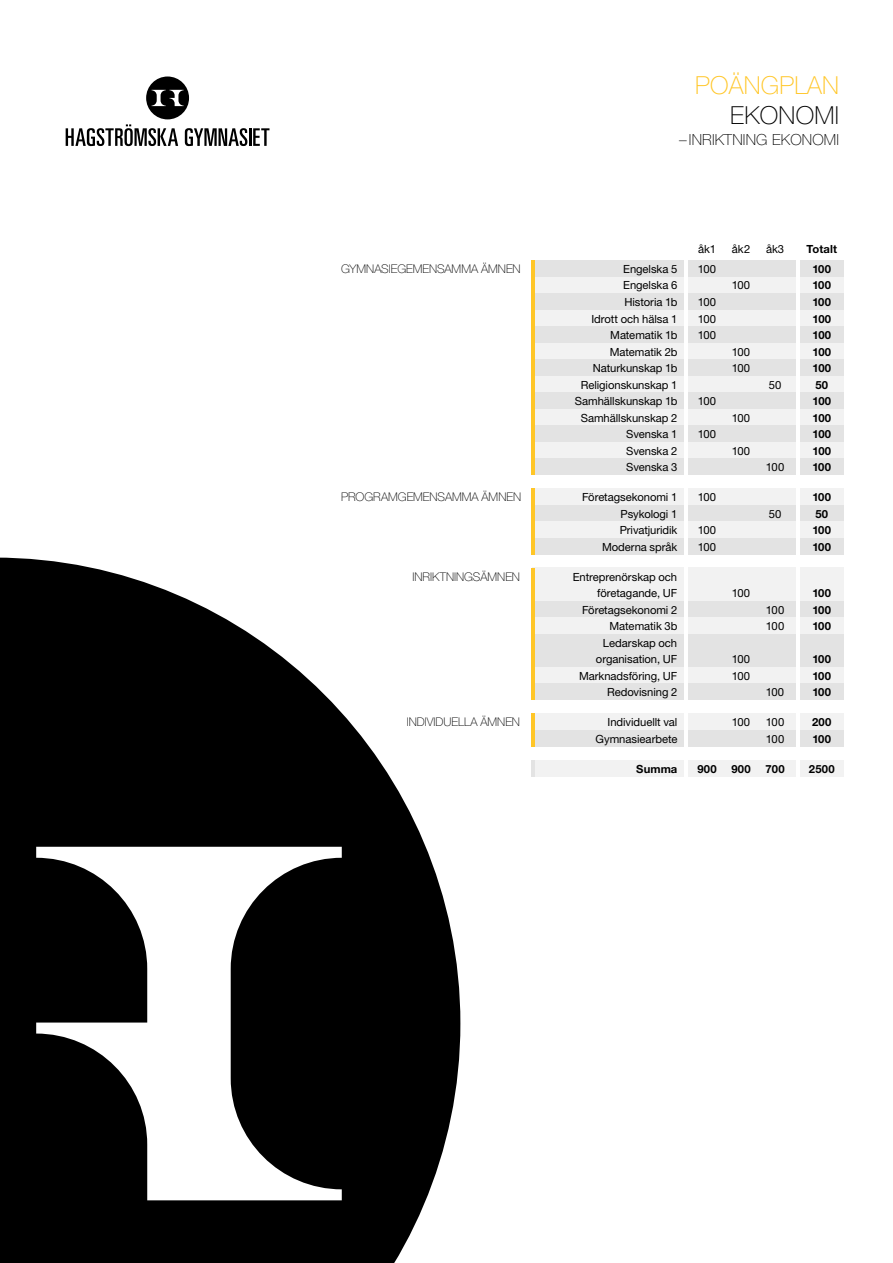
<style>
.page{position:relative;width:893px;height:1263px;background:#fff}
.page>*{position:absolute;margin:0;border:0;box-sizing:border-box;transform-origin:0 0}
.t1{font:100 24.9px "Helvetica Neue LT Std";letter-spacing:.01em;color:#ffc627}
.t2{font:100 24.9px "Helvetica Neue LT Std";letter-spacing:.01em;color:#000}
.t3{font:100 15.3px "Helvetica Neue LT Std";letter-spacing:.01em;color:#000}
.t4{font:100 12px "Helvetica Neue LT Std";letter-spacing:-.005em;color:#000}
.t5{font:11.25px/16.5px "Helvetica Neue LT Std";letter-spacing:-.005em;color:#000;text-align:right}
.t6{font:700 11.25px "Helvetica Neue LT Std";letter-spacing:.015em;color:#000}
</style>
<div class="page">
<div style="left:146px;top:77px;width:43px;height:42px;background:#000;border-radius:50%"></div>
<svg style="left:152px;top:90px;width:32px;height:16px"></svg>
<svg style="left:66px;top:124px;width:112px;height:22px"></svg>
<svg style="left:185px;top:128px;width:84px;height:18px"></svg>
<svg style="left:0;top:558px;width:460px;height:705px;fill:#000"></svg>
<svg style="left:36px;top:847px;width:306px;height:353px;fill:#000"></svg>
<div style="left:533px;top:260px;width:311px;height:17px;background:#e3e3e3"></div>
<div style="left:533px;top:277px;width:311px;height:16px;background:#f2f2f2"></div>
<div style="left:533px;top:294px;width:311px;height:16px;background:#e3e3e3"></div>
<div style="left:533px;top:310px;width:311px;height:16px;background:#f2f2f2"></div>
<div style="left:533px;top:327px;width:311px;height:16px;background:#e3e3e3"></div>
<div style="left:533px;top:343px;width:311px;height:16px;background:#f2f2f2"></div>
<div style="left:533px;top:360px;width:311px;height:16px;background:#e3e3e3"></div>
<div style="left:533px;top:376px;width:311px;height:16px;background:#f2f2f2"></div>
<div style="left:533px;top:393px;width:311px;height:16px;background:#e3e3e3"></div>
<div style="left:533px;top:409px;width:311px;height:16px;background:#f2f2f2"></div>
<div style="left:533px;top:426px;width:311px;height:16px;background:#e3e3e3"></div>
<div style="left:533px;top:442px;width:311px;height:16px;background:#f2f2f2"></div>
<div style="left:533px;top:459px;width:311px;height:16px;background:#e3e3e3"></div>
<div style="left:533px;top:488px;width:311px;height:17px;background:#f2f2f2"></div>
<div style="left:533px;top:505px;width:311px;height:16px;background:#e3e3e3"></div>
<div style="left:533px;top:522px;width:311px;height:16px;background:#f2f2f2"></div>
<div style="left:533px;top:538px;width:311px;height:16px;background:#e3e3e3"></div>
<div style="left:533px;top:568px;width:311px;height:17px;background:#f2f2f2"></div>
<div style="left:533px;top:585px;width:311px;height:16px;background:#f2f2f2"></div>
<div style="left:533px;top:601px;width:311px;height:16px;background:#e3e3e3"></div>
<div style="left:533px;top:618px;width:311px;height:16px;background:#f2f2f2"></div>
<div style="left:533px;top:634px;width:311px;height:16px;background:#e3e3e3"></div>
<div style="left:533px;top:651px;width:311px;height:16px;background:#e3e3e3"></div>
<div style="left:533px;top:667px;width:311px;height:16px;background:#f2f2f2"></div>
<div style="left:533px;top:684px;width:311px;height:16px;background:#e3e3e3"></div>
<div style="left:533px;top:713px;width:311px;height:17px;background:#f2f2f2"></div>
<div style="left:533px;top:730px;width:311px;height:16px;background:#e3e3e3"></div>
<div style="left:533px;top:760px;width:311px;height:16px;background:#f2f2f2"></div>
<hr style="left:531px;top:260px;width:3px;height:215px;background:#ffc627">
<hr style="left:796px;top:230px;width:4px;height:582px;background:#fff">
<hr style="left:685px;top:230px;width:3px;height:582px;background:#fff">
<hr style="left:531px;top:568px;width:3px;height:132px;background:#ffc627">
<hr style="left:531px;top:488px;width:3px;height:66px;background:#ffc627">
<hr style="left:531px;top:713px;width:3px;height:33px;background:#ffc627">
<hr style="left:531px;top:760px;width:3px;height:16px;background:#e3e3e3">
<h1 class="t1" style="left:695px;top:71px;width:145px">POÄNGPLAN</h1>
<h1 class="t2" style="left:730px;top:101px;width:110px">EKONOMI</h1>
<h2 class="t3" style="left:679px;top:131px;width:161px">– INRIKTNING EKONOMI</h2>
<p class="t5" style="left:698px;top:241px;width:19px">åk1</p>
<p class="t5" style="left:732px;top:241px;width:20px">åk2</p>
<p class="t5" style="left:766px;top:241px;width:20px">åk3</p>
<p class="t6" style="left:807px;top:242px;width:32px">Totalt</p>
<p class="t4" style="left:341px;top:262px;width:181px">GYMNASIEGEMENSAMMA ÄMNEN</p>
<p class="t5" style="left:623px;top:261px;width:56px">Engelska 5</p>
<p class="t5" style="left:698px;top:261px;width:20px">100</p>
<p class="t6" style="left:812px;top:262px;width:20px">100</p>
<p class="t5" style="left:623px;top:277px;width:56px">Engelska 6</p>
<p class="t5" style="left:732px;top:277px;width:20px">100</p>
<p class="t6" style="left:812px;top:278px;width:20px">100</p>
<p class="t5" style="left:624px;top:294px;width:54px">Historia 1b</p>
<p class="t5" style="left:698px;top:294px;width:20px">100</p>
<p class="t6" style="left:812px;top:295px;width:20px">100</p>
<p class="t5" style="left:591px;top:310px;width:88px">Idrott och hälsa 1</p>
<p class="t5" style="left:698px;top:310px;width:20px">100</p>
<p class="t6" style="left:812px;top:311px;width:20px">100</p>
<p class="t5" style="left:610px;top:327px;width:69px">Matematik 1b</p>
<p class="t5" style="left:698px;top:327px;width:20px">100</p>
<p class="t6" style="left:812px;top:328px;width:20px">100</p>
<p class="t5" style="left:610px;top:343px;width:69px">Matematik 2b</p>
<p class="t5" style="left:732px;top:343px;width:20px">100</p>
<p class="t6" style="left:812px;top:344px;width:20px">100</p>
<p class="t5" style="left:593px;top:360px;width:86px">Naturkunskap 1b</p>
<p class="t5" style="left:732px;top:360px;width:20px">100</p>
<p class="t6" style="left:812px;top:361px;width:20px">100</p>
<p class="t5" style="left:581px;top:376px;width:98px">Religionskunskap 1</p>
<p class="t5" style="left:769px;top:376px;width:14px">50</p>
<p class="t6" style="left:815px;top:378px;width:14px">50</p>
<p class="t5" style="left:575px;top:393px;width:104px">Samhällskunskap 1b</p>
<p class="t5" style="left:698px;top:393px;width:20px">100</p>
<p class="t6" style="left:812px;top:394px;width:20px">100</p>
<p class="t5" style="left:581px;top:409px;width:98px">Samhällskunskap 2</p>
<p class="t5" style="left:732px;top:409px;width:20px">100</p>
<p class="t6" style="left:812px;top:411px;width:20px">100</p>
<p class="t5" style="left:626px;top:426px;width:53px">Svenska 1</p>
<p class="t5" style="left:698px;top:426px;width:20px">100</p>
<p class="t6" style="left:812px;top:427px;width:20px">100</p>
<p class="t5" style="left:626px;top:442px;width:53px">Svenska 2</p>
<p class="t5" style="left:732px;top:442px;width:20px">100</p>
<p class="t6" style="left:812px;top:444px;width:20px">100</p>
<p class="t5" style="left:626px;top:459px;width:53px">Svenska 3</p>
<p class="t5" style="left:766px;top:459px;width:20px">100</p>
<p class="t6" style="left:812px;top:460px;width:20px">100</p>
<p class="t4" style="left:341px;top:490px;width:181px">PROGRAMGEMENSAMMA ÄMNEN</p>
<p class="t5" style="left:582px;top:489px;width:97px">Företagsekonomi 1</p>
<p class="t5" style="left:698px;top:489px;width:20px">100</p>
<p class="t6" style="left:812px;top:490px;width:20px">100</p>
<p class="t5" style="left:621px;top:505px;width:58px">Psykologi 1</p>
<p class="t5" style="left:769px;top:505px;width:14px">50</p>
<p class="t6" style="left:815px;top:506px;width:14px">50</p>
<p class="t5" style="left:620px;top:522px;width:59px">Privatjuridik</p>
<p class="t5" style="left:698px;top:522px;width:20px">100</p>
<p class="t6" style="left:812px;top:523px;width:20px">100</p>
<p class="t5" style="left:602px;top:538px;width:77px">Moderna språk</p>
<p class="t5" style="left:698px;top:538px;width:20px">100</p>
<p class="t6" style="left:812px;top:539px;width:20px">100</p>
<p class="t4" style="left:412px;top:569px;width:109px">INRIKTNINGSÄMNEN</p>
<p class="t5" style="left:573px;top:568px;width:106px">Entreprenörskap och företagande, UF</p>
<p class="t5" style="left:732px;top:585px;width:20px">100</p>
<p class="t6" style="left:812px;top:586px;width:20px">100</p>
<p class="t5" style="left:582px;top:601px;width:97px">Företagsekonomi 2</p>
<p class="t5" style="left:766px;top:601px;width:20px">100</p>
<p class="t6" style="left:812px;top:602px;width:20px">100</p>
<p class="t5" style="left:610px;top:618px;width:69px">Matematik 3b</p>
<p class="t5" style="left:766px;top:618px;width:20px">100</p>
<p class="t6" style="left:812px;top:619px;width:20px">100</p>
<p class="t5" style="left:596px;top:634px;width:83px">Ledarskap och organisation, UF</p>
<p class="t5" style="left:732px;top:651px;width:20px">100</p>
<p class="t6" style="left:812px;top:652px;width:20px">100</p>
<p class="t5" style="left:579px;top:667px;width:100px">Marknadsföring, UF</p>
<p class="t5" style="left:732px;top:667px;width:20px">100</p>
<p class="t6" style="left:812px;top:669px;width:20px">100</p>
<p class="t5" style="left:607px;top:684px;width:72px">Redovisning 2</p>
<p class="t5" style="left:766px;top:684px;width:20px">100</p>
<p class="t6" style="left:812px;top:685px;width:20px">100</p>
<p class="t4" style="left:407px;top:715px;width:115px">INDIVIDUELLA ÄMNEN</p>
<p class="t5" style="left:608px;top:714px;width:71px">Individuellt val</p>
<p class="t5" style="left:732px;top:714px;width:20px">100</p>
<p class="t5" style="left:766px;top:714px;width:20px">100</p>
<p class="t6" style="left:812px;top:715px;width:21px">200</p>
<p class="t5" style="left:596px;top:730px;width:83px">Gymnasiearbete</p>
<p class="t5" style="left:766px;top:730px;width:20px">100</p>
<p class="t6" style="left:812px;top:731px;width:20px">100</p>
<p class="t6" style="left:636px;top:761px;width:43px">Summa</p>
<p class="t6" style="left:697px;top:761px;width:21px">900</p>
<p class="t6" style="left:731px;top:761px;width:21px">900</p>
<p class="t6" style="left:766px;top:761px;width:20px">700</p>
<p class="t6" style="left:809px;top:761px;width:27px">2500</p>
</div>
